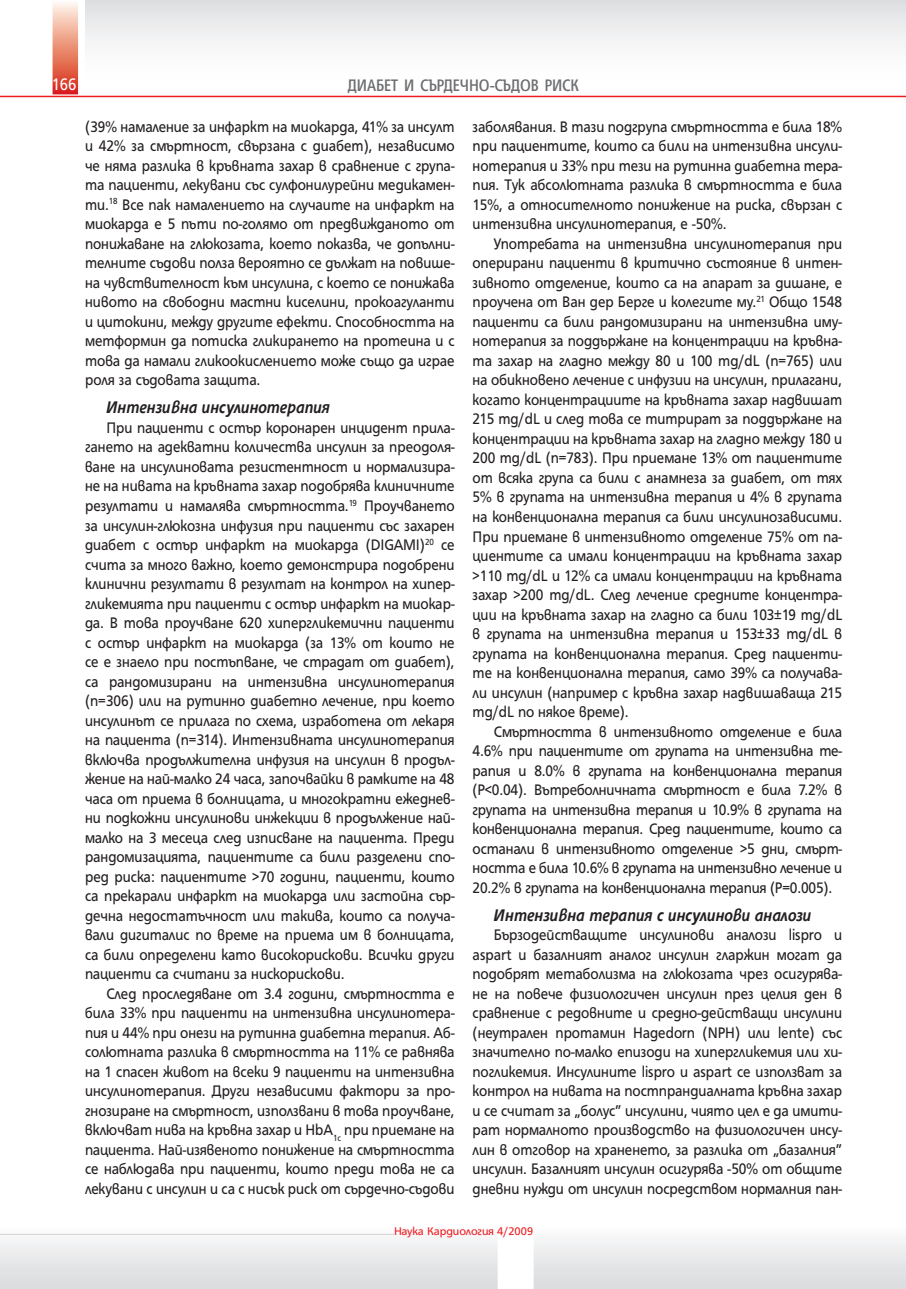
<style>
.page{position:relative;width:906px;height:1289px;background:#fff}
.page>*{position:absolute;margin:0;border:0;box-sizing:border-box;transform-origin:0 0}
.t1{font:italic 700 18.15px "HS Grotesk Bg";color:#231f20;scale:.89 1}
.t2{font:condensed 18px "HS Grotesk Bg";color:#6c6d70}
.t3{font:18px "HS Grotesk Bg";color:#fff;scale:.9 1}
.t4{font:16.5px/19.5px "HS Grotesk Bg";color:#231f20;text-align:justify;scale:.9 1}
.t5{font:12px "HS Grotesk Bg";color:#ee1d23}
</style>
<div class="page">
<svg style="left:53px;top:3px;width:25px;height:91px;background:#ea8c78"></svg>
<div style="left:0;top:1225px;width:906px;height:63px;background:linear-gradient(to bottom,#fdfdfd,#d9dadc)"></div>
<hr style="left:0;top:96px;width:906px;height:1px;background:#ee1d23">
<div style="left:85px;top:0;width:821px;height:94px;background:linear-gradient(to bottom,#e2e2e4,#fff)"></div>
<hr style="left:0;top:1233px;width:394px;height:1px;background:#d1d2d4">
<div style="left:497px;top:1225px;width:36px;height:63px;background:#fff"></div>
<p class="t3" style="left:52px;top:78px;width:29px">166</p>
<p class="t2" style="left:348px;top:78px;width:232px">ДИАБЕТ И СЪРДЕЧНО-СЪДОВ РИСК</p>
<p class="t4" style="left:85px;top:118px;width:412px">(39% намаление за инфаркт на миокарда, 41% за инсулт и 42% за смъртност, свързана с диабет), независимо че няма разлика в кръвната захар в сравнение с група&shy;та пациенти, лекувани със сулфонилурейни медикамен&shy;ти.<sup>18</sup> Все пак намалението на случаите на инфаркт на миокарда е 5 пъти по-голямо от предвижданото от понижаване на глюкозата, което показва, че допълни&shy;телните съдови полза вероятно се дължат на повише&shy;на чувствителност към инсулина, с което се понижава нивото на свободни мастни киселини, прокоагуланти и цитокини, между другите ефекти. Способността на метформин да потиска гликирането на протеина и с това да намали гликоокислението може също да играе роля за съдовата защита.</p>
<p class="t1" style="left:106px;top:401px;width:253px">Интензивна инсулинотерапия</p>
<p class="t4" style="left:85px;top:419px;width:412px;text-indent:21px">При пациенти с остър коронарен инцидент прила&shy;гането на адекватни количества инсулин за преодоля&shy;ване на инсулиновата резистентност и нормализира&shy;не на нивата на кръвната захар подобрява клиничните резултати и намалява смъртността.<sup>19</sup> Проучването за инсулин-глюкозна инфузия при пациенти със захарен диабет с остър инфаркт на миокарда (DIGAMI)<sup>20</sup> се счита за много важно, което демонстрира подобрени клинични резултати в резултат на контрол на хипер&shy;гликемията при пациенти с остър инфаркт на миокар&shy;да. В това проучване 620 хипергликемични пациенти с остър инфаркт на миокарда (за 13% от които не се е знаело при постъпване, че страдат от диабет), са рандомизирани на интензивна инсулинотерапия (n=306) или на рутинно диабетно лечение, при което инсулинът се прилага по схема, изработена от лекаря на пациента (n=314). Интензивната инсулинотерапия включва продължителна инфузия на инсулин в продъл&shy;жение на най-малко 24 часа, започвайки в рамките на 48 часа от приема в болницата, и многократни ежеднев&shy;ни подкожни инсулинови инжекции в продължение най&shy;малко на 3 месеца след изписване на пациента. Преди рандомизацията, пациентите са били разделени спо&shy;ред риска: пациентите &gt;70 години, пациенти, които са прекарали инфаркт на миокарда или застойна сър&shy;дечна недостатъчност или такива, които са получа&shy;вали дигиталис по време на приема им в болницата, са били определени като високорискови. Всички други пациенти са считани за нискорискови.</p>
<p class="t4" style="left:85px;top:984px;width:412px;text-indent:21px">След проследяване от 3.4 години, смъртността е била 33% при пациенти на интензивна инсулинотера&shy;пия и 44% при онези на рутинна диабетна терапия. Аб&shy;солютната разлика в смъртността на 11% се равнява на 1 спасен живот на всеки 9 пациенти на интензивна инсулинотерапия. Други независими фактори за про&shy;гнозиране на смъртност, използвани в това проучване, включват нива на кръвна захар и HbA<sub>1c</sub> при приемане на пациента. Най-изявеното понижение на смъртността се наблюдава при пациенти, които преди това не са лекувани с инсулин и са с нисък риск от сърдечно-съдови</p>
<p class="t4" style="left:472px;top:118px;width:412px">заболявания. В тази подгрупа смъртността е била 18% при пациентите, които са били на интензивна инсули&shy;нотерапия и 33% при тези на рутинна диабетна тера&shy;пия. Тук абсолютната разлика в смъртността е била 15%, а относителното понижение на риска, свързан с интензивна инсулинотерапия, е -50%.</p>
<p class="t4" style="left:472px;top:235px;width:412px;text-indent:21px">Употребата на интензивна инсулинотерапия при оперирани пациенти в критично състояние в интен&shy;зивното отделение, които са на апарат за дишане, е проучена от Ван дер Берге и колегите му.<sup>21</sup> Общо 1548 пациенти са били рандомизирани на интензивна иму&shy;нотерапия за поддържане на концентрации на кръвна&shy;та захар на гладно между 80 и 100 mg/dL (n=765) или на обикновено лечение с инфузии на инсулин, прилагани, когато концентрациите на кръвната захар надвишат 215 mg/dL и след това се титрират за поддържане на концентрации на кръвната захар на гладно между 180 и 200 mg/dL (n=783). При приемане 13% от пациентите от всяка група са били с анамнеза за диабет, от тях 5% в групата на интензивна терапия и 4% в групата на конвенционална терапия са били инсулинозависими.<br>При приемане в интензивното отделение 75% от па&shy;циентите са имали концентрации на кръвната захар &gt;110 mg/dL и 12% са имали концентрации на кръвната захар &gt;200 mg/dL. След лечение средните концентра&shy;ции на кръвната захар на гладно са били 103±19 mg/dL в групата на интензивна терапия и 153±33 mg/dL в групата на конвенционална терапия. Сред пациенти&shy;те на конвенционална терапия, само 39% са получава&shy;ли инсулин (например с кръвна захар надвишаваща 215 mg/dL по някое време).</p>
<p class="t4" style="left:472px;top:722px;width:412px;text-indent:21px">Смъртността в интензивното отделение е била 4.6% при пациентите от групата на интензивна те&shy;рапия и 8.0% в групата на конвенционална терапия (Р&lt;0.04). Вътреболничната смъртност е била 7.2% в групата на интензивна терапия и 10.9% в групата на конвенционална терапия. Сред пациентите, които са останали в интензивното отделение &gt;5 дни, смърт&shy;ността е била 10.6% в групата на интензивно лечение и 20.2% в групата на конвенционална терапия (Р=0.005).</p>
<p class="t1" style="left:494px;top:908px;width:358px">Интензивна терапия с инсулинови аналози</p>
<p class="t4" style="left:472px;top:926px;width:412px;text-indent:21px">Бързодействащите инсулинови аналози lispro и aspart и базалният аналог инсулин гларжин могат да подобрят метаболизма на глюкозата чрез осигурява&shy;не на повече физиологичен инсулин през целия ден в сравнение с редовните и средно-действащи инсулини (неутрален протамин Hagedorn (NPH) или lente) със значително по-малко епизоди на хипергликемия или хи&shy;погликемия. Инсулините lispro и aspart се използват за контрол на нивата на постпрандиалната кръвна захар и се считат за „болус” инсулини, чиято цел е да имити&shy;рат нормалното производство на физиологичен инсу&shy;лин в отговор на храненето, за разлика от „базалния” инсулин. Базалният инсулин осигурява -50% от общите дневни нужди от инсулин посредством нормалния пан-</p>
<p class="t5" style="left:394px;top:1226px;width:141px">Наука Кардиология 4/2009</p>
</div>
